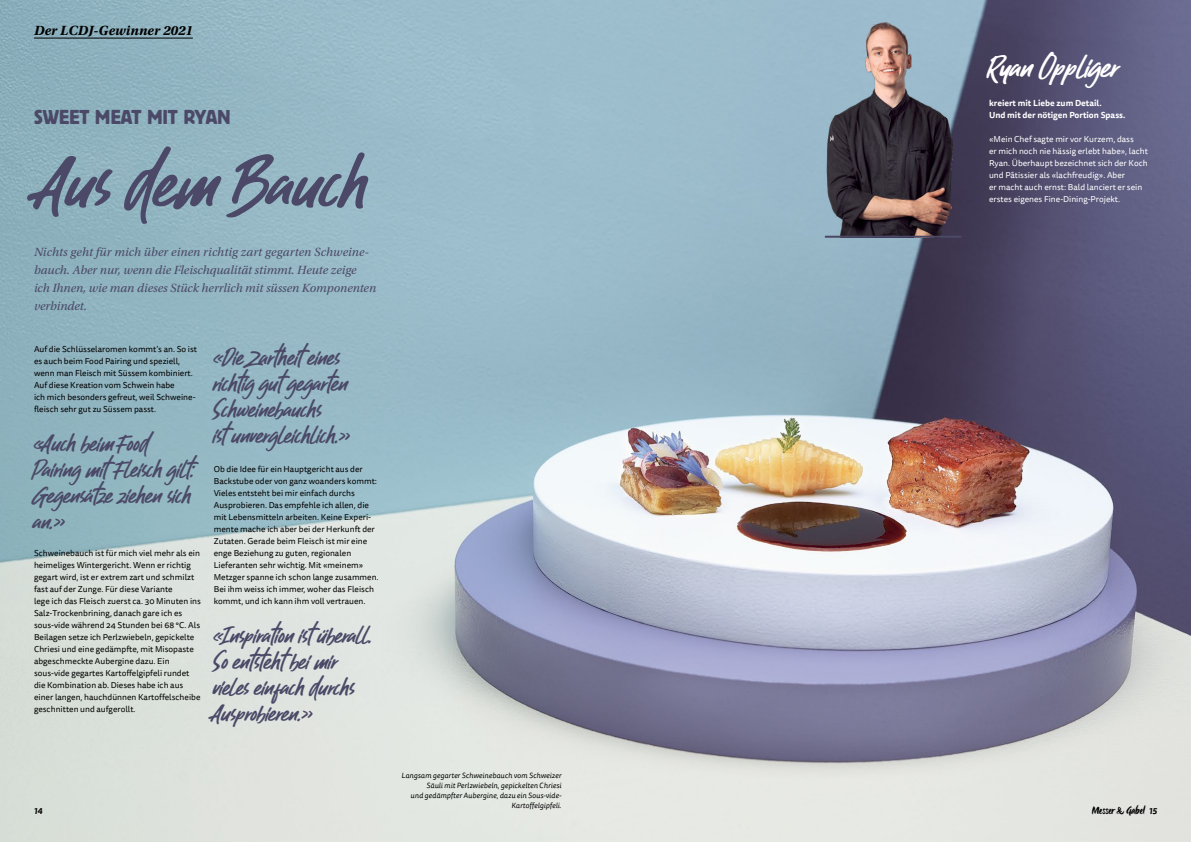
<style>
.page{position:relative;width:1191px;height:842px;background:#fff}
.page>*{position:absolute;margin:0;border:0;box-sizing:border-box;transform-origin:0 0}
.t1{font:70px "Guthen Bloots Slant";color:#4b4967}
.t2{font:30px "Guthen Bloots Slant";color:#fff}
.t3{font:23px/26px "Guthen Bloots Slant";color:#4b4967}
.t4{font:20px "Block Berthold BQ";color:#4b4967}
.t5{font:italic 700 14px "Utopia Std";letter-spacing:.005em;color:#000}
.t6{font:italic 12.5px/18px "Utopia Std";color:#4b4967}
.t7{font:11.5px "Origo";letter-spacing:-.02em;color:#000}
.t8{font:8.5px/12px "Tisa Sans OT";color:#000}
.t9{font:8.5px/12px "Tisa Sans OT";color:#fff}
.t10{font:700 8.5px/12px "Tisa Sans OT";color:#fff}
.t11{font:italic 700 8.5px "Tisa Sans OT";color:#000}
.t12{font:italic 7.5px/10px "Tisa Sans OT";letter-spacing:.01em;color:#000;text-align:right}
.s1{font-family:"Tisa Sans OT";font-weight:700;font-style:italic;font-size:8.5px}
</style>
<div class="page">
<img style="left:0;top:0;width:1191px;height:842px">
<img style="left:816px;top:7px;width:154px;height:230px">
<hr style="left:825px;top:236px;width:136px;height:2px;background:#4b4967">
<hr style="left:34px;top:38px;width:159px;height:1px;background:#000">
<h3 class="t5" style="left:34px;top:22px;width:160px">Der LCDJ-Gewinner 2021</h3>
<h3 class="t4" style="left:34px;top:106px;width:198px">SWEET MEAT MIT RYAN</h3>
<h1 class="t1" style="left:43px;top:139px;width:328px">Aus dem Bauch</h1>
<h3 class="t6" style="left:34px;top:243px;width:344px">Nichts geht für mich über einen richtig zart gegarten Schweine&shy;bauch. Aber nur, wenn die Fleischqualität stimmt. Heute zeige<br>ich Ihnen, wie man dieses Stück herrlich mit süssen Komponenten verbindet.</h3>
<p class="t8" style="left:34px;top:343px;width:165px">Auf die Schlüsselaromen kommt’s an. So ist es auch beim Food Pairing und speziell, wenn man Fleisch mit Süssem kombiniert.<br>Auf diese Kreation vom Schwein habe<br>ich mich besonders gefreut, weil Schweine&shy;fleisch sehr gut zu Süssem passt.</p>
<h3 class="t3" style="left:34px;top:429px;width:163px">«Auch beim Food<br>Pairing mit Fleisch gilt:<br>Gegensätze ziehen sich an.»</h3>
<p class="t8" style="left:34px;top:547px;width:168px">Schweinebauch ist für mich viel mehr als ein heimeliges Wintergericht. Wenn er richtig gegart wird, ist er extrem zart und schmilzt fast auf der Zunge. Für diese Variante<br>lege ich das Fleisch zuerst ca. 30 Minuten ins Salz-Trockenbrining, danach gare ich es sous-vide während 24 Stunden bei 68 °C. Als Beilagen setze ich Perlzwiebeln, gepickelte Chriesi und eine gedämpfte, mit Misopaste abgeschmeckte Aubergine dazu. Ein sous-vide gegartes Kartoffelgipfeli rundet die Kombination ab. Dieses habe ich aus einer langen, hauchdünnen Kartoffelscheibe geschnitten und aufgerollt.</p>
<h3 class="t3" style="left:214px;top:343px;width:138px">«Die Zartheit eines richtig gut gegarten<br>Schweinebauchs<br>ist unvergleichlich.»</h3>
<p class="t8" style="left:214px;top:463px;width:166px">Ob die Idee für ein Hauptgericht aus der Backstube oder von ganz woanders kommt:<br>Vieles entsteht bei mir einfach durchs Ausprobieren. Das empfehle ich allen, die mit Lebensmitteln arbeiten. Keine Experi&shy;mente mache ich aber bei der Herkunft der Zutaten. Gerade beim Fleisch ist mir eine enge Beziehung zu guten, regionalen Lieferanten sehr wichtig. Mit «meinem» Metzger spanne ich schon lange zusammen.<br>Bei ihm weiss ich immer, woher das Fleisch kommt, und ich kann ihm voll vertrauen.</p>
<h3 class="t3" style="left:214px;top:621px;width:161px">«Inspiration ist überall.<br>So entsteht bei mir vieles einfach durchs<br>Ausprobieren.»</h3>
<h2 class="t2" style="left:989px;top:48px;width:132px">Ryan Oppliger</h2>
<p class="t10" style="left:989px;top:97px;width:138px">kreiert mit Liebe zum Detail.<br>Und mit der nötigen Portion Spass.</p>
<p class="t9" style="left:989px;top:133px;width:160px">«Mein Chef sagte mir vor Kurzem, dass<br>er mich noch nie hässig erlebt habe», lacht Ryan. Überhaupt bezeichnet sich der Koch und Pâtissier als «lachfreudig». Aber<br>er macht auch ernst: Bald lanciert er sein erstes eigenes Fine-Dining-Projekt.</p>
<p class="t12" style="left:401px;top:771px;width:162px">Langsam gegarter Schweinebauch vom Schweizer Säuli mit Perlzwiebeln, gepickelten Chriesi<br>und gedämpfter Aubergine, dazu ein Sous-vide-Kartoffelgipfeli.</p>
<p class="t11" style="left:34px;top:806px;width:10px">14</p>
<h3 class="t7" style="left:1092px;top:802px;width:66px">Messer &amp; Gabel <span class="s1">15</span></h3>
</div>
